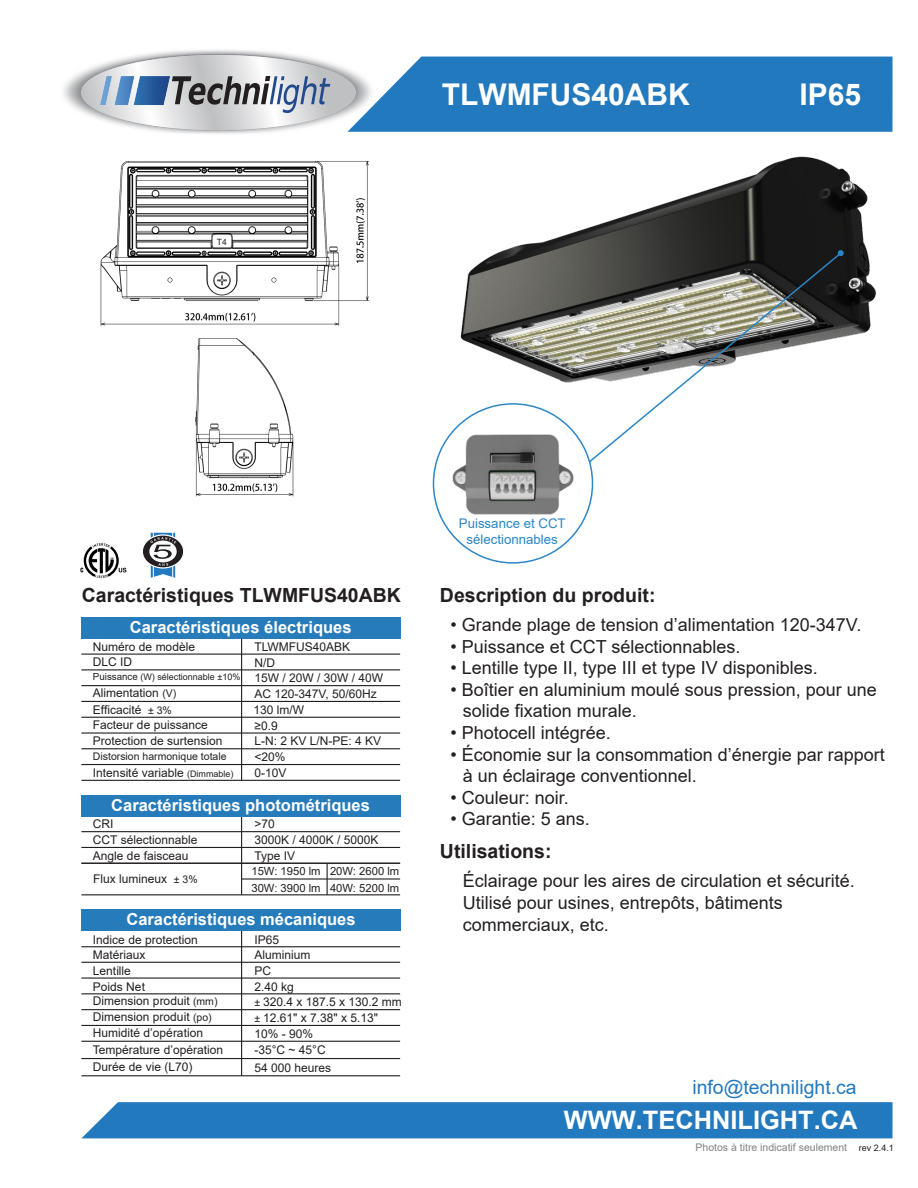
<style>
.page{position:relative;width:918px;height:1188px;background:#fff}
.page>*{position:absolute;margin:0;border:0;box-sizing:border-box;transform-origin:0 0}
.t1{font:700 30px "Arial";color:#fff}
.t2{font:700 25.35px "Arial";color:#fff}
.t3{font:700 19.5px "Arial";color:#231f20}
.t4{font:19.35px "Arial";color:#2379be}
.t5{font:18px/21.6px "Arial";color:#231f20}
.t6{font:700 16.5px "Arial";color:#fff}
.t7{font:13.2px/15.9px "Arial";color:#2a86c6;text-align:center}
.t8{font:12px/15.8px "Arial";color:#231f20}
.t9{font:11.25px/16.5px "Arial";color:#231f20}
.t10{font:10.5px "Arial";color:#808285}
.t11{font:10.5px "Arial";color:#231f20}
.t12{font:9px "Arial";color:#231f20}
.t13{font:8.55px "Arial";color:#231f20}
.s1{font-size:9.75px}
.s2{font-size:10.5px}
.s3{font-size:9px}
.s4{font-size:9px;color:#231f20}
</style>
<div class="page">
<div style="left:82px;top:1102px;width:811px;height:36px;background:#2379be"></div>
<svg style="left:378px;top:57px;width:67px;height:75px"></svg>
<hr style="left:241px;top:928px;width:1px;height:148px;background:#231f20">
<hr style="left:81px;top:962px;width:319px;height:1px;background:#231f20">
<hr style="left:81px;top:946px;width:319px;height:1px;background:#231f20">
<hr style="left:81px;top:978px;width:319px;height:1px;background:#231f20">
<hr style="left:81px;top:993px;width:319px;height:1px;background:#231f20">
<hr style="left:81px;top:1009px;width:319px;height:1px;background:#231f20">
<hr style="left:81px;top:1025px;width:319px;height:1px;background:#231f20">
<hr style="left:81px;top:1041px;width:319px;height:1px;background:#231f20">
<hr style="left:81px;top:1058px;width:319px;height:1px;background:#231f20">
<hr style="left:241px;top:815px;width:1px;height:80px;background:#231f20">
<hr style="left:81px;top:831px;width:319px;height:1px;background:#231f20">
<hr style="left:81px;top:847px;width:319px;height:1px;background:#231f20">
<div style="left:81px;top:795px;width:320px;height:22px;background:#267bbb"></div>
<hr style="left:241px;top:638px;width:1px;height:142px;background:#231f20">
<hr style="left:81px;top:685px;width:319px;height:1px;background:#231f20">
<hr style="left:81px;top:701px;width:319px;height:1px;background:#231f20">
<hr style="left:81px;top:717px;width:319px;height:1px;background:#231f20">
<hr style="left:81px;top:732px;width:319px;height:2px;background:#231f20">
<div style="left:81px;top:618px;width:320px;height:21px;background:#267bbb"></div>
<div style="left:81px;top:910px;width:320px;height:21px;background:#267bbb"></div>
<hr style="left:81px;top:748px;width:319px;height:1px;background:#231f20">
<hr style="left:81px;top:764px;width:319px;height:1px;background:#231f20">
<hr style="left:81px;top:1075px;width:319px;height:1px;background:#231f20">
<hr style="left:327px;top:864px;width:1px;height:31px;background:#231f20">
<hr style="left:81px;top:863px;width:319px;height:1px;background:#231f20">
<hr style="left:81px;top:894px;width:319px;height:1px;background:#231f20">
<hr style="left:242px;top:878px;width:158px;height:2px;background:#231f20">
<hr style="left:81px;top:780px;width:319px;height:1px;background:#231f20">
<img style="left:63px;top:50px;width:315px;height:84px">
<svg style="left:81px;top:55px;width:275px;height:75px"></svg>
<svg style="left:172px;top:76px;width:158px;height:41px"></svg>
<img style="left:87px;top:70px;width:96px;height:40px">
<hr style="left:81px;top:654px;width:319px;height:1px;background:#231f20">
<hr style="left:81px;top:669px;width:319px;height:1px;background:#231f20">
<img style="left:100px;top:161px;width:270px;height:336px">
<div style="left:214px;top:239px;width:15px;height:7px;background:#fff"></div>
<svg style="left:143px;top:533px;width:41px;height:45px"></svg>
<img style="left:445px;top:56px;width:448px;height:438px">
<img style="left:436px;top:400px;width:151px;height:149px">
<svg style="left:587px;top:251px;width:256px;height:213px"></svg>
<svg style="left:838px;top:250px;width:6px;height:6px"></svg>
<svg style="left:80px;top:543px;width:46px;height:35px"></svg>
<p class="t13" style="left:217px;top:236px;width:12px">T4</p>
<h1 class="t1" style="left:442px;top:74px;width:250px">TLWMFUS40ABK</h1>
<h1 class="t1" style="left:799px;top:74px;width:63px">IP65</h1>
<h3 class="t3" style="left:82px;top:582px;width:321px">Caractéristiques TLWMFUS40ABK</h3>
<p class="t8" style="left:93px;top:639px;width:104px">Numéro de modèle</p>
<p class="t12" style="left:93px;top:671px;width:149px"><span class="s1">Puissance</span> (W) sélectionnable ±10%</p>
<p class="t8" style="left:93px;top:685px;width:116px">Alimentation <span class="s2">(V)<br></span>Efficacité <span class="s2">± 3%<br></span>Facteur de puissance</p>
<h3 class="t6" style="left:130px;top:616px;width:223px">Caractéristiques électriques</h3>
<p class="t8" style="left:254px;top:639px;width:97px">TLWMFUS40ABK</p>
<p class="t8" style="left:254px;top:686px;width:124px">AC 120-347V, 50/60Hz</p>
<p class="t8" style="left:254px;top:717px;width:25px">≥0.9</p>
<p class="t8" style="left:93px;top:654px;width:41px">DLC ID</p>
<p class="t8" style="left:255px;top:655px;width:22px">N/D</p>
<p class="t8" style="left:254px;top:702px;width:52px">130 lm/W</p>
<p class="t8" style="left:255px;top:670px;width:130px">15W / 20W / 30W / 40W</p>
<p class="t8" style="left:93px;top:733px;width:131px">Protection de surtension</p>
<p class="t8" style="left:254px;top:733px;width:128px">L-N: 2 KV L/N-PE: 4 KV</p>
<p class="t11" style="left:93px;top:749px;width:135px">Distorsion harmonique totale</p>
<p class="t8" style="left:254px;top:749px;width:33px">&lt;20%</p>
<p class="t8" style="left:93px;top:765px;width:142px">Intensité variable <span class="s3">(Dimmable)</span></p>
<p class="t8" style="left:254px;top:765px;width:34px">0-10V</p>
<h3 class="t6" style="left:111px;top:793px;width:260px">Caractéristiques photométriques</h3>
<p class="t8" style="left:93px;top:816px;width:106px">CRI<br>CCT sélectionnable<br>Angle de faisceau</p>
<p class="t8" style="left:255px;top:816px;width:22px">&gt;70</p>
<p class="t8" style="left:254px;top:832px;width:126px;line-height:15.3px">3000K / 4000K / 5000K<br>Type IV</p>
<p class="t8" style="left:93px;top:871px;width:106px">Flux lumineux <span class="s2">± 3%</span></p>
<p class="t9" style="left:251px;top:863px;width:149px">15W: 1950 lm 20W: 2600 lm<br>30W: 3900 lm 40W: 5200 lm</p>
<h3 class="t6" style="left:126px;top:907px;width:231px">Caractéristiques mécaniques</h3>
<p class="t8" style="left:93px;top:931px;width:106px">Indice de protection<br>Matériaux<br>Lentille<br>Poids Net</p>
<p class="t8" style="left:93px;top:993px;width:126px">Dimension produit <span class="s2">(mm)</span></p>
<p class="t8" style="left:254px;top:932px;width:58px;line-height:15px">IP65<br>Aluminium</p>
<p class="t8" style="left:254px;top:963px;width:149px">PC<br>2.40 kg<br><span class="s2">±</span> 320.4 x 187.5 x 130.2 mm</p>
<p class="t8" style="left:93px;top:1009px;width:120px">Dimension produit <span class="s2">(po)</span></p>
<p class="t8" style="left:254px;top:1010px;width:125px"><span class="s2">±</span> 12.61" x 7.38" x 5.13"</p>
<p class="t8" style="left:93px;top:1024px;width:132px;line-height:16.6px">Humidité d’opération<br>Température d’opération</p>
<p class="t8" style="left:254px;top:1025px;width:73px;line-height:16.5px">10% - 90% -35°C ~ 45°C</p>
<p class="t8" style="left:93px;top:1059px;width:101px">Durée de vie (L70)</p>
<p class="t8" style="left:254px;top:1059px;width:78px">54 000 heures</p>
<p class="t7" style="left:459px;top:515px;width:108px">Puissance et CCT sélectionnables</p>
<h3 class="t3" style="left:440px;top:581px;width:217px">Description du produit:</h3>
<h3 class="t5" style="left:450px;top:614px;width:412px">• Grande plage de tension d’alimentation 120-347V.</h3>
<h3 class="t5" style="left:450px;top:635px;width:292px">• Puissance et CCT sélectionnables.</h3>
<h3 class="t5" style="left:450px;top:657px;width:369px">• Lentille type II, type III et type IV disponibles.</h3>
<h3 class="t5" style="left:463px;top:679px;width:416px;text-indent:-12px">• Boîtier en aluminium moulé sous pression, pour une solide fixation murale.</h3>
<h3 class="t5" style="left:450px;top:722px;width:162px">• Photocell intégrée.</h3>
<h3 class="t5" style="left:463px;top:743px;width:424px;text-indent:-12px">• Économie sur la consommation d’énergie par rapport à un éclairage conventionnel.</h3>
<h3 class="t5" style="left:450px;top:787px;width:120px">• Couleur: noir.</h3>
<h3 class="t5" style="left:450px;top:808px;width:141px">• Garantie: 5 ans.</h3>
<h3 class="t3" style="left:440px;top:838px;width:113px">Utilisations:</h3>
<h3 class="t5" style="left:463px;top:870px;width:394px">Éclairage pour les aires de circulation et sécurité.<br>Utilisé pour usines, entrepôts, bâtiments commerciaux, etc.</h3>
<h3 class="t4" style="left:692px;top:1074px;width:166px">info@technilight.ca</h3>
<h2 class="t2" style="left:564px;top:1102px;width:295px">WWW.TECHNILIGHT.CA</h2>
<p class="t10" style="left:695px;top:1140px;width:200px">Photos à titre indicatif seulement <span class="s4">rev 2.4.1</span></p>
</div>
